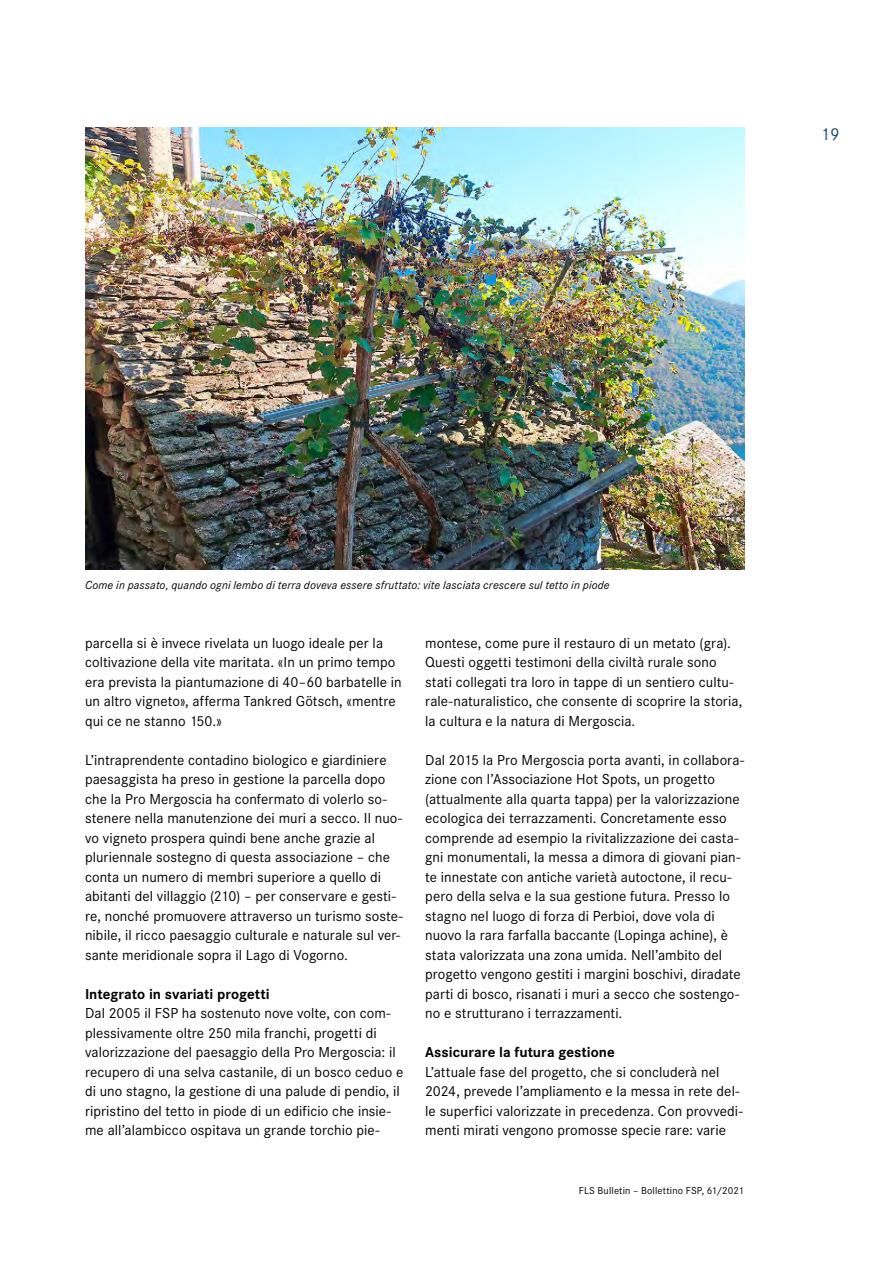
<style>
.page{position:relative;width:893px;height:1263px;background:#fff}
.page>*{position:absolute;margin:0;border:0;box-sizing:border-box;transform-origin:0 0}
.t1{font:18px "Corporate S";color:#1d4970}
.t2{font:15px/19.5px "Corporate S";letter-spacing:.005em;color:#000}
.t3{font:700 15px "Corporate S";color:#000}
.t4{font:italic 12px "Corporate S";letter-spacing:.015em;color:#000}
.t5{font:10.5px "Corporate S";letter-spacing:.015em;color:#000}
</style>
<div class="page">
<img style="left:85px;top:128px;width:659px;height:442px">
<p class="t1" style="left:821px;top:122px;width:21px">19</p>
<p class="t4" style="left:85px;top:579px;width:526px">Come in passato, quando ogni lembo di terra doveva essere sfruttato: vite lasciata crescere sul tetto in piode</p>
<p class="t2" style="left:85px;top:633px;width:318px">parcella si è invece rivelata un luogo ideale per la coltivazione della vite maritata. «In un primo tempo era prevista la piantumazione di 40–60 barbatelle in un altro vigneto», afferma Tankred Götsch, «mentre qui ce ne stanno 150.»</p>
<p class="t2" style="left:85px;top:750px;width:319px">L’intraprendente contadino biologico e giardiniere paesaggista ha preso in gestione la parcella dopo che la Pro Mergoscia ha confermato di volerlo so&shy;stenere nella manutenzione dei muri a secco. Il nuo&shy;vo vigneto prospera quindi bene anche grazie al pluriennale sostegno di questa associazione – che conta un numero di membri superiore a quello di abitanti del villaggio (210) – per conservare e gesti&shy;re, nonché promuovere attraverso un turismo soste&shy;nibile, il ricco paesaggio culturale e naturale sul ver&shy;sante meridionale sopra il Lago di Vogorno.</p>
<p class="t3" style="left:85px;top:983px;width:186px">Integrato in svariati progetti</p>
<p class="t2" style="left:85px;top:1003px;width:320px">Dal 2005 il FSP ha sostenuto nove volte, con com&shy;plessivamente oltre 250 mila franchi, progetti di valorizzazione del paesaggio della Pro Mergoscia: il recupero di una selva castanile, di un bosco ceduo e di uno stagno, la gestione di una palude di pendio, il ripristino del tetto in piode di un edificio che insie&shy;me all’alambicco ospitava un grande torchio pie-</p>
<p class="t2" style="left:425px;top:633px;width:318px">montese, come pure il restauro di un metato (gra).<br>Questi oggetti testimoni della civiltà rurale sono stati collegati tra loro in tappe di un sentiero cultu&shy;rale-naturalistico, che consente di scoprire la storia, la cultura e la natura di Mergoscia.</p>
<p class="t2" style="left:425px;top:750px;width:320px">Dal 2015 la Pro Mergoscia porta avanti, in collabora&shy;zione con l’Associazione Hot Spots, un progetto (attualmente alla quarta tappa) per la valorizzazione ecologica dei terrazzamenti. Concretamente esso comprende ad esempio la rivitalizzazione dei casta&shy;gni monumentali, la messa a dimora di giovani pian&shy;te innestate con antiche varietà autoctone, il recu&shy;pero della selva e la sua gestione futura. Presso lo stagno nel luogo di forza di Perbioi, dove vola di nuovo la rara farfalla baccante (Lopinga achine), è stata valorizzata una zona umida. Nell’ambito del progetto vengono gestiti i margini boschivi, diradate parti di bosco, risanati i muri a secco che sostengo&shy;no e strutturano i terrazzamenti.</p>
<p class="t3" style="left:425px;top:1042px;width:191px">Assicurare la futura gestione</p>
<p class="t2" style="left:425px;top:1062px;width:319px">L’attuale fase del progetto, che si concluderà nel 2024, prevede l’ampliamento e la messa in rete del&shy;le superfici valorizzate in precedenza. Con provvedi&shy;menti mirati vengono promosse specie rare: varie</p>
<p class="t5" style="left:579px;top:1183px;width:167px">FLS Bulletin – Bollettino FSP, 61/2021</p>
</div>
